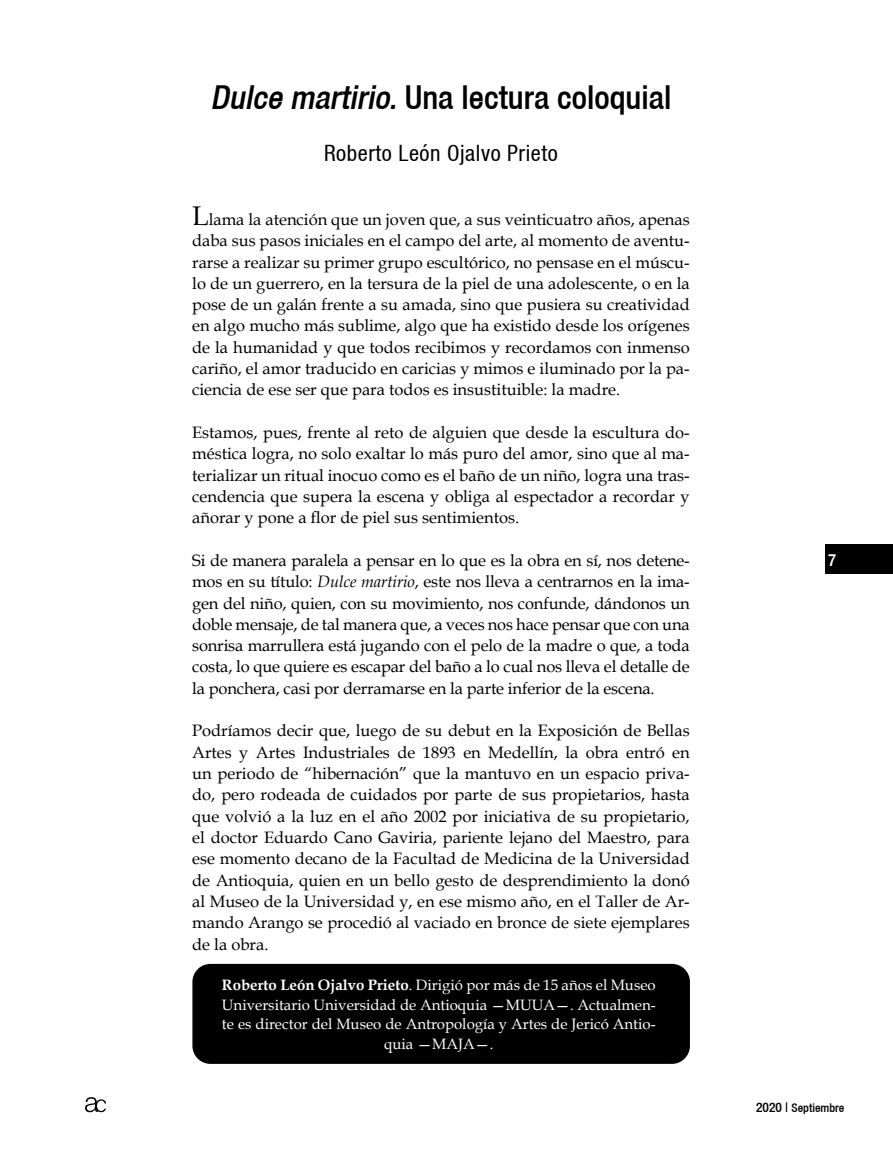
<style>
.page{position:relative;width:893px;height:1149px;background:#fff}
.page>*{position:absolute;margin:0;border:0;box-sizing:border-box;transform-origin:0 0}
.t1{font:500 condensed 33px "Helvetica 67";color:#000}
.t2{font:condensed 22.5px "Helvetica 57";letter-spacing:.025em;color:#000}
.t3{font:500 condensed 16.95px "Helvetica 67";color:#fff}
.t4{font:16.5px/21.3px "Book Antiqua";color:#000;text-align:justify}
.t5{font:15px/19.5px "Book Antiqua";color:#fff;text-align:center}
.t6{font:500 condensed 12px "Helvetica 67";color:#000}
.s1{font-style:italic}
.s2{font-size:27px}
.s3{font-weight:700}
.s4{font-size:13.5px}
</style>
<div class="page">
<div style="left:825px;top:544px;width:68px;height:29px;background:#000"></div>
<svg style="left:85px;top:1097px;width:21px;height:14px"></svg>
<div style="left:192px;top:963px;width:498px;height:100px;background:#000;border-radius:18px"></div>
<h1 class="t1" style="left:210px;top:77px;width:462px"><span class="s1">Dulce martirio.</span>Una lectura coloquial</h1>
<h2 class="t2" style="left:324px;top:140px;width:235px">Roberto León Ojalvo Prieto</h2>
<p class="t4" style="left:192px;top:208px;width:499px"><span class="s2">L</span>lama la atención que un joven que, a sus veinticuatro años, apenas daba sus pasos iniciales en el campo del arte, al momento de aventu&shy;rarse a realizar su primer grupo escultórico, no pensase en el múscu&shy;lo de un guerrero, en la tersura de la piel de una adolescente, o en la pose de un galán frente a su amada, sino que pusiera su creatividad en algo mucho más sublime, algo que ha existido desde los orígenes de la humanidad y que todos recibimos y recordamos con inmenso cariño, el amor traducido en caricias y mimos e iluminado por la pa&shy;ciencia de ese ser que para todos es insustituible: la madre.</p>
<p class="t4" style="left:192px;top:421px;width:499px">Estamos, pues, frente al reto de alguien que desde la escultura do&shy;méstica logra, no solo exaltar lo más puro del amor, sino que al ma&shy;terializar un ritual inocuo como es el baño de un niño, logra una tras&shy;cendencia que supera la escena y obliga al espectador a recordar y añorar y pone a flor de piel sus sentimientos.</p>
<p class="t4" style="left:192px;top:549px;width:499px">Si de manera paralela a pensar en lo que es la obra en sí, nos detene&shy;mos en su título: <span class="s1">Dulce martirio</span>, este nos lleva a centrarnos en la ima&shy;gen del niño, quien, con su movimiento, nos confunde, dándonos un doble mensaje, de tal manera que, a veces nos hace pensar que con una sonrisa marrullera está jugando con el pelo de la madre o que, a toda costa, lo que quiere es escapar del baño a lo cual nos lleva el detalle de la ponchera, casi por derramarse en la parte inferior de la escena.</p>
<p class="t4" style="left:192px;top:719px;width:499px">Podríamos decir que, luego de su debut en la Exposición de Bellas Artes y Artes Industriales de 1893 en Medellín, la obra entró en un periodo de “hibernación” que la mantuvo en un espacio priva&shy;do, pero rodeada de cuidados por parte de sus propietarios, hasta que volvió a la luz en el año 2002 por iniciativa de su propietario, el doctor Eduardo Cano Gaviria, pariente lejano del Maestro, para ese momento decano de la Facultad de Medicina de la Universidad de Antioquia, quien en un bello gesto de desprendimiento la donó al Museo de la Universidad y, en ese mismo año, en el Taller de Ar&shy;mando Arango se procedió al vaciado en bronce de siete ejemplares de la obra.</p>
<p class="t5" style="left:222px;top:974px;width:435px"><span class="s3">Roberto León Ojalvo Prieto</span>. Dirigió por más de 15 años el Museo Universitario Universidad de Antioquia —MUUA—. Actualmen&shy;te es director del Museo de Antropología y Artes de Jericó Antio&shy;quia —MAJA—.</p>
<p class="t3" style="left:828px;top:549px;width:10px">7</p>
<p class="t6" style="left:756px;top:1100px;width:90px"><span class="s4">2020 |</span> Septiembre</p>
</div>
